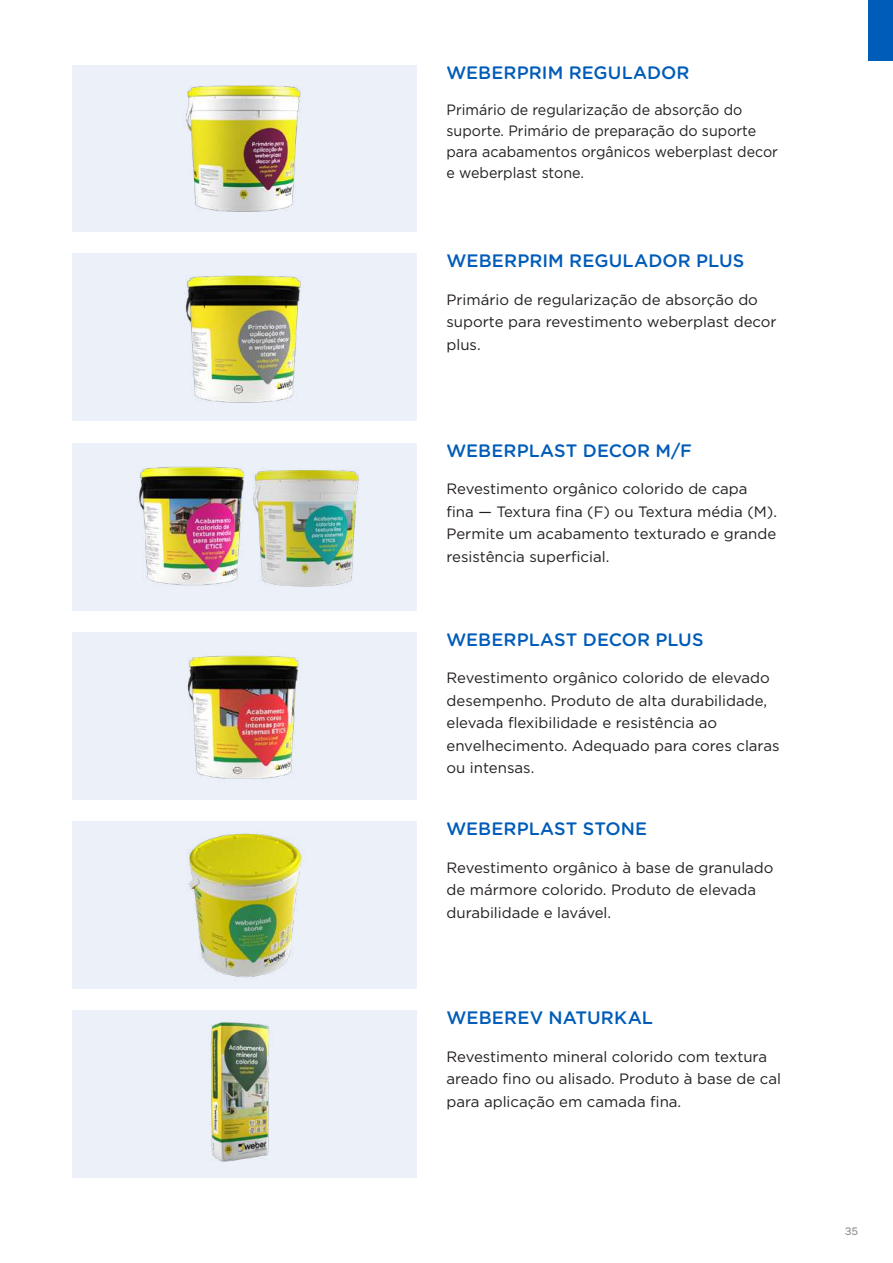
<style>
.page{position:relative;width:893px;height:1263px;background:#fff}
.page>*{position:absolute;margin:0;border:0;box-sizing:border-box;transform-origin:0 0}
.t1{font:500 18px "Gotham Rounded";color:#005cb9}
.t2{font:500 18px "Gotham";letter-spacing:.005em;color:#005cb9}
.t3{font:15px/22.5px "Gotham";color:#231f20}
.t4{font:15px/21px "Gotham";color:#231f20;scale:.95 1}
.t5{font:12px "Weber";color:#939598;scale:.95 1}
</style>
<div class="page">
<div style="left:72px;top:632px;width:345px;height:167px;background:#ecf1f9"></div>
<div style="left:72px;top:443px;width:345px;height:167px;background:#ecf1f9"></div>
<img style="left:139px;top:466px;width:84px;height:120px">
<img style="left:223px;top:467px;width:136px;height:120px">
<img style="left:187px;top:655px;width:112px;height:124px">
<div style="left:72px;top:253px;width:345px;height:168px;background:#ecf1f9"></div>
<div style="left:72px;top:65px;width:345px;height:167px;background:#ecf1f9"></div>
<img style="left:185px;top:85px;width:116px;height:127px">
<img style="left:185px;top:275px;width:116px;height:128px">
<div style="left:72px;top:821px;width:345px;height:168px;background:#ecf1f9"></div>
<img style="left:189px;top:833px;width:114px;height:145px">
<div style="left:72px;top:1011px;width:345px;height:167px;background:#ecf1f9"></div>
<img style="left:174px;top:1010px;width:141px;height:152px">
<div style="left:868px;top:0;width:25px;height:61px;background:#005cb9"></div>
<p class="t1" style="left:446px;top:60px;width:244px">WEBERPRIM REGULADOR</p>
<p class="t4" style="left:446px;top:99px;width:351px">Primário de regularização de absorção do suporte. Primário de preparação do suporte para acabamentos orgânicos weberplast decor e weberplast stone.</p>
<p class="t2" style="left:446px;top:249px;width:299px">WEBERPRIM REGULADOR PLUS</p>
<p class="t3" style="left:446px;top:288px;width:332px">Primário de regularização de absorção do suporte para revestimento weberplast decor plus.</p>
<p class="t1" style="left:446px;top:437px;width:247px">WEBERPLAST DECOR M/F</p>
<p class="t3" style="left:446px;top:477px;width:332px">Revestimento orgânico colorido de capa fina — Textura fina (F) ou Textura média (M).<br>Permite um acabamento texturado e grande resistência superficial.</p>
<p class="t1" style="left:446px;top:627px;width:259px">WEBERPLAST DECOR PLUS</p>
<p class="t3" style="left:446px;top:666px;width:334px">Revestimento orgânico colorido de elevado desempenho. Produto de alta durabilidade, elevada flexibilidade e resistência ao envelhecimento. Adequado para cores claras ou intensas.</p>
<p class="t1" style="left:446px;top:816px;width:202px">WEBERPLAST STONE</p>
<p class="t3" style="left:446px;top:856px;width:329px">Revestimento orgânico à base de granulado de mármore colorido. Produto de elevada durabilidade e lavável.</p>
<p class="t2" style="left:446px;top:1006px;width:208px">WEBEREV NATURKAL</p>
<p class="t3" style="left:446px;top:1045px;width:336px">Revestimento mineral colorido com textura areado fino ou alisado. Produto à base de cal para aplicação em camada fina.</p>
<p class="t5" style="left:845px;top:1224px;width:15px">35</p>
</div>
